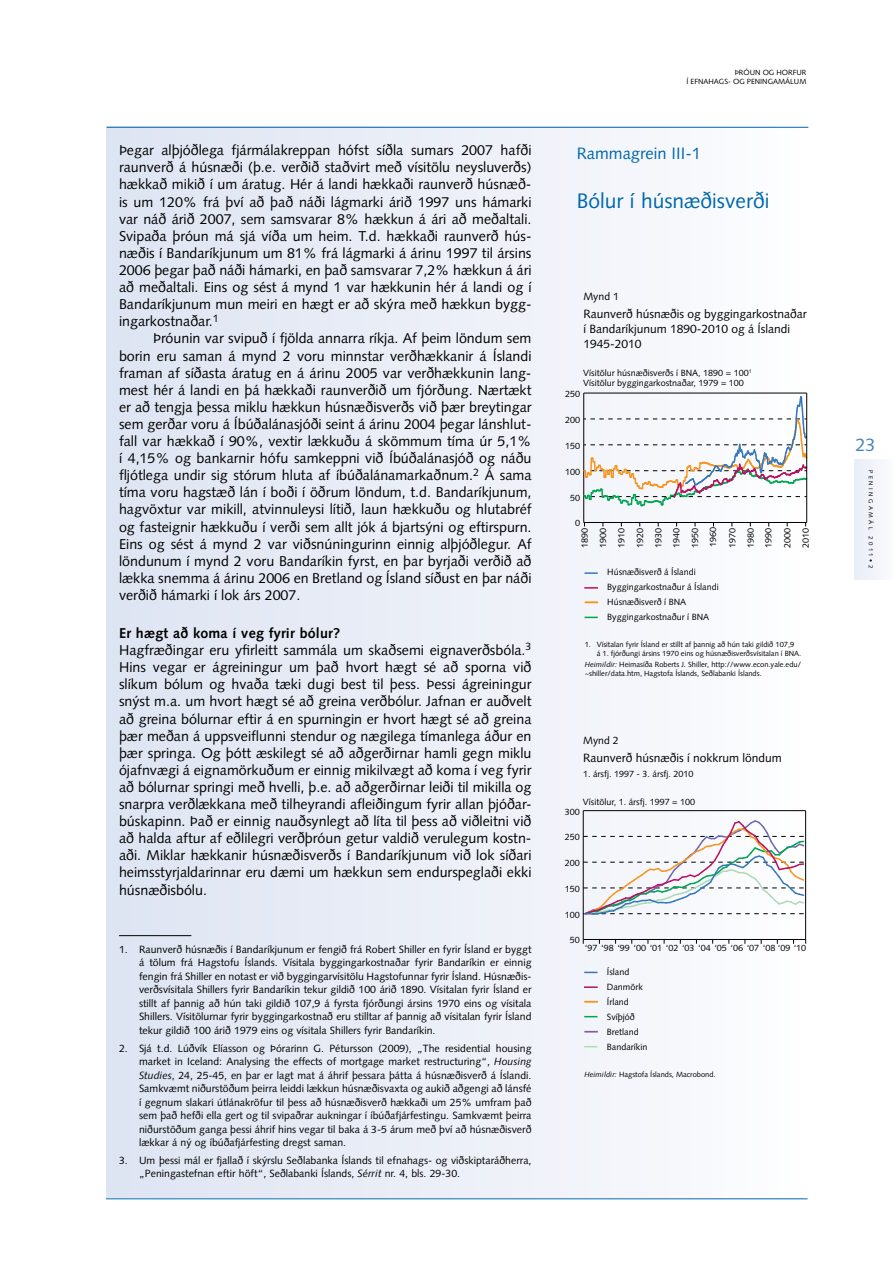
<style>
.page{position:relative;width:893px;height:1263px;background:#fff}
.page>*{position:absolute;margin:0;border:0;box-sizing:border-box;transform-origin:0 0}
.t1{font:21px "Syntax LT Std";color:#0067ac}
.t2{font:18px "Syntax LT Std";color:#4585bf}
.t3{font:16.5px "Syntax LT Std";color:#0067ac}
.t4{font:14.25px/17.1px "Syntax LT Std";color:#000;text-align:justify}
.t5{font:12px/15px "Syntax LT Std";color:#000}
.t6{font:10.5px/13.5px "Syntax LT Std";color:#000}
.t7{font:9px/15px "Syntax LT Std";color:#000}
.t8{font:7.5px/9px "Syntax LT Std";color:#000}
.t9{font:6px "Syntax LT Std";letter-spacing:.4em;color:#000}
.s1{font-weight:700}
.s2{font-style:italic}
</style>
<div class="page">
<div style="left:855px;top:459px;width:38px;height:121px;background:#f1f4fa"></div>
<div style="left:106px;top:126px;width:702px;height:1072px;background:linear-gradient(to right,#dde4f2,#fcfcfe)"></div>
<hr style="left:107px;top:127px;width:701px;height:1px;background:#0067ac">
<hr style="left:106px;top:1198px;width:701px;height:1px;background:#0067ac">
<hr style="left:119px;top:935px;width:72px;height:1px;background:#000">
<svg style="left:584px;top:587px;width:14px;height:2px"></svg>
<svg style="left:585px;top:602px;width:13px;height:1px"></svg>
<svg style="left:585px;top:572px;width:13px;height:2px"></svg>
<svg style="left:585px;top:617px;width:13px;height:1px"></svg>
<hr style="left:583px;top:393px;width:1px;height:129px;background:#000">
<hr style="left:584px;top:522px;width:223px;height:1px;background:#000">
<hr style="left:584px;top:393px;width:223px;height:1px;background:#000">
<svg style="left:584px;top:395px;width:224px;height:112px"></svg>
<hr style="left:806px;top:393px;width:1px;height:129px;background:#000">
<svg style="left:584px;top:986px;width:14px;height:2px"></svg>
<svg style="left:584px;top:1001px;width:14px;height:1px"></svg>
<svg style="left:584px;top:972px;width:13px;height:1px"></svg>
<svg style="left:584px;top:1016px;width:13px;height:1px"></svg>
<hr style="left:583px;top:811px;width:1px;height:128px;background:#000">
<hr style="left:583px;top:939px;width:223px;height:1px;background:#000">
<hr style="left:583px;top:810px;width:223px;height:1px;background:#000">
<svg style="left:583px;top:819px;width:222px;height:97px"></svg>
<hr style="left:805px;top:811px;width:1px;height:128px;background:#000">
<svg style="left:584px;top:1031px;width:14px;height:1px"></svg>
<svg style="left:584px;top:1046px;width:13px;height:1px"></svg>
<p class="t4" style="left:119px;top:142px;width:414px">Þegar alþjóðlega fjármálakreppan hófst síðla sumars 2007 hafði raunverð á húsnæði (þ.e. verðið staðvirt með vísitölu neysluverðs) hækkað mikið í um áratug. Hér á landi hækkaði raunverð húsnæð&shy;is um 120% frá því að það náði lágmarki árið 1997 uns hámarki var náð árið 2007, sem samsvarar 8% hækkun á ári að meðaltali.<br>Svipaða þróun má sjá víða um heim. T.d. hækkaði raunverð hús&shy;næðis í Bandaríkjunum um 81% frá lágmarki á árinu 1997 til ársins 2006 þegar það náði hámarki, en það samsvarar 7,2% hækkun á ári að meðaltali. Eins og sést á mynd 1 var hækkunin hér á landi og í Bandaríkjunum mun meiri en hægt er að skýra með hækkun bygg&shy;ingarkostnaðar.<sup>1</sup></p>
<p class="t4" style="left:119px;top:330px;width:414px;text-indent:34px">Þróunin var svipuð í fjölda annarra ríkja. Af þeim löndum sem borin eru saman á mynd 2 voru minnstar verðhækkanir á Íslandi framan af síðasta áratug en á árinu 2005 var verðhækkunin lang&shy;mest hér á landi en þá hækkaði raunverðið um fjórðung. Nærtækt er að tengja þessa miklu hækkun húsnæðisverðs við þær breytingar sem gerðar voru á Íbúðalánasjóði seint á árinu 2004 þegar lánshlut&shy;fall var hækkað í 90%, vextir lækkuðu á skömmum tíma úr 5,1% í 4,15% og bankarnir hófu samkeppni við Íbúðalánasjóð og náðu fljótlega undir sig stórum hluta af íbúðalánamarkaðnum.<sup>2</sup> Á sama tíma voru hagstæð lán í boði í öðrum löndum, t.d. Bandaríkjunum, hagvöxtur var mikill, atvinnuleysi lítið, laun hækkuðu og hlutabréf og fasteignir hækkuðu í verði sem allt jók á bjartsýni og eftirspurn.<br>Eins og sést á mynd 2 var viðsnúningurinn einnig alþjóðlegur. Af löndunum í mynd 2 voru Bandaríkin fyrst, en þar byrjaði verðið að lækka snemma á árinu 2006 en Bretland og Ísland síðust en þar náði verðið hámarki í lok árs 2007.</p>
<p class="t4" style="left:119px;top:625px;width:414px;text-align:left"><span class="s1">Er hægt að koma í veg fyrir bólur?<br></span>Hagfræðingar eru yfirleitt sammála um skaðsemi eignaverðsbóla.<sup>3<br></sup>Hins vegar er ágreiningur um það hvort hægt sé að sporna við slíkum bólum og hvaða tæki dugi best til þess. Þessi ágreiningur snýst m.a. um hvort hægt sé að greina verðbólur. Jafnan er auðvelt að greina bólurnar eftir á en spurningin er hvort hægt sé að greina þær meðan á uppsveiflunni stendur og nægilega tímanlega áður en þær springa. Og þótt æskilegt sé að aðgerðirnar hamli gegn miklu ójafnvægi á eignamörkuðum er einnig mikilvægt að koma í veg fyrir að bólurnar springi með hvelli, þ.e. að aðgerðirnar leiði til mikilla og snarpra verðlækkana með tilheyrandi afleiðingum fyrir allan þjóðar&shy;búskapinn. Það er einnig nauðsynlegt að líta til þess að viðleitni við að halda aftur af eðlilegri verðþróun getur valdið verulegum kostn&shy;aði. Miklar hækkanir húsnæðisverðs í Bandaríkjunum við lok síðari heimsstyrjaldarinnar eru dæmi um hækkun sem endurspeglaði ekki húsnæðisbólu.</p>
<p class="t6" style="left:139px;top:942px;width:394px;text-indent:-20px">1. Raunverð húsnæðis í Bandaríkjunum er fengið frá Robert Shiller en fyrir Ísland er byggt á tölum frá Hagstofu Íslands. Vísitala byggingarkostnaðar fyrir Bandaríkin er einnig fengin frá Shiller en notast er við byggingarvísitölu Hagstofunnar fyrir Ísland. Húsnæðis&shy;verðsvísitala Shillers fyrir Bandaríkin tekur gildið 100 árið 1890. Vísitalan fyrir Ísland er stillt af þannig að hún taki gildið 107,9 á fyrsta fjórðungi ársins 1970 eins og vísitala Shillers. Vísitölurnar fyrir byggingarkostnað eru stilltar af þannig að vísitalan fyrir Ísland tekur gildið 100 árið 1979 eins og vísitala Shillers fyrir Bandaríkin.</p>
<p class="t6" style="left:139px;top:1041px;width:394px;text-align:justify;text-indent:-20px">2. Sjá t.d. Lúðvík Elíasson og Þórarinn G. Pétursson (2009), „The residential housing market in Iceland: Analysing the effects of mortgage market restructuring“, <span class="s2">Housing Studies</span>, 24, 25-45, en þar er lagt mat á áhrif þessara þátta á húsnæðisverð á Íslandi.<br>Samkvæmt niðurstöðum þeirra leiddi lækkun húsnæðisvaxta og aukið aðgengi að lánsfé í gegnum slakari útlánakröfur til þess að húsnæðisverð hækkaði um 25% umfram það sem það hefði ella gert og til svipaðrar aukningar í íbúðafjárfestingu. Samkvæmt þeirra niðurstöðum ganga þessi áhrif hins vegar til baka á 3-5 árum með því að húsnæðisverð lækkar á ný og íbúðafjárfesting dregst saman.</p>
<p class="t6" style="left:139px;top:1153px;width:394px;text-indent:-20px">3. Um þessi mál er fjallað í skýrslu Seðlabanka Íslands til efnahags- og viðskiptaráðherra, „Peningastefnan eftir höft“, Seðlabanki Íslands, <span class="s2">Sérrit</span> nr. 4, bls. 29-30.</p>
<p class="t8" style="left:686px;top:68px;width:122px;text-align:right">ÞRÓUN OG HORFUR<br>Í EFNAHAGS- OG PENINGAMÁLUM</p>
<p class="t3" style="left:577px;top:144px;width:126px">Rammagrein III-1</p>
<h1 class="t1" style="left:577px;top:188px;width:194px">Bólur í húsnæðisverði</h1>
<p class="t6" style="left:583px;top:290px;width:37px">Mynd 1</p>
<p class="t5" style="left:583px;top:306px;width:225px">Raunverð húsnæðis og byggingarkostnaðar í Bandaríkjunum 1890-2010 og á Íslandi<br>1945-2010</p>
<p class="t7" style="left:583px;top:367px;width:170px;line-height:10.8px">Vísitölur húsnæðisverðs í BNA, 1890 = 100<sup>1<br></sup>Vísitölur byggingarkostnaðar, 1979 = 100</p>
<p class="t7" style="left:565px;top:386px;width:17px">250</p>
<p class="t7" style="left:565px;top:412px;width:17px">200</p>
<p class="t7" style="left:565px;top:438px;width:17px">150</p>
<p class="t7" style="left:565px;top:464px;width:17px">100</p>
<p class="t7" style="left:570px;top:490px;width:12px">50</p>
<p class="t7" style="left:575px;top:516px;width:7px">0</p>
<p class="t7" style="left:576px;top:548px;width:22px;line-height:18.3px;text-align:justify;rotate:-90deg">1890<br>1900<br>1910<br>1920<br>1930<br>1940<br>1950<br>1960</p>
<p class="t7" style="left:723px;top:548px;width:22px;line-height:18px;text-align:justify;rotate:-90deg">1970<br>1980<br>1990</p>
<p class="t7" style="left:778px;top:548px;width:22px;line-height:18.3px;rotate:-90deg">2000<br>2010</p>
<p class="t7" style="left:607px;top:565px;width:113px">Húsnæðisverð á Íslandi<br>Byggingarkostnaður á Íslandi<br>Húsnæðisverð í BNA<br>Byggingarkostnaður í BNA</p>
<p class="t8" style="left:597px;top:640px;width:206px;text-indent:-12px">1. Vísitalan fyrir Ísland er stillt af þannig að hún taki gildið 107,9<br>á 1. fjórðungi ársins 1970 eins og húsnæðisverðsvísitalan í BNA.</p>
<p class="t8" style="left:585px;top:660px;width:218px"><span class="s2">Heimildir:</span> Heimasíða Roberts J. Shiller, http://www.econ.yale.edu/ ~shiller/data.htm, Hagstofa Íslands, Seðlabanki Íslands.</p>
<p class="t6" style="left:583px;top:734px;width:37px">Mynd 2</p>
<p class="t5" style="left:583px;top:751px;width:200px">Raunverð húsnæðis í nokkrum löndum</p>
<p class="t7" style="left:583px;top:767px;width:112px">1. ársfj. 1997 - 3. ársfj. 2010</p>
<p class="t7" style="left:583px;top:794px;width:114px">Vísitölur, 1. ársfj. 1997 = 100</p>
<p class="t7" style="left:565px;top:804px;width:17px">300</p>
<p class="t7" style="left:565px;top:830px;width:17px">250</p>
<p class="t7" style="left:565px;top:855px;width:17px">200</p>
<p class="t7" style="left:565px;top:881px;width:17px">150</p>
<p class="t7" style="left:565px;top:907px;width:17px">100</p>
<p class="t7" style="left:570px;top:933px;width:12px">50</p>
<p class="t7" style="left:585px;top:940px;width:223px">‘97 ‘98 ‘99 ‘00 ‘01 ‘02 ‘03 ‘04 ‘05 ‘06 ‘07 ‘08 ‘09 ‘10</p>
<p class="t7" style="left:607px;top:964px;width:42px">Ísland<br>Danmörk<br>Írland<br>Svíþjóð<br>Bretland<br>Bandaríkin</p>
<p class="t8" style="left:584px;top:1069px;width:133px"><span class="s2">Heimildir:</span> Hagstofa Íslands, Macrobond.</p>
<p class="t2" style="left:855px;top:434px;width:22px">23</p>
<p class="t9" style="left:874px;top:470px;width:99px;rotate:90deg">PENINGAMÁL 2011•2</p>
</div>
